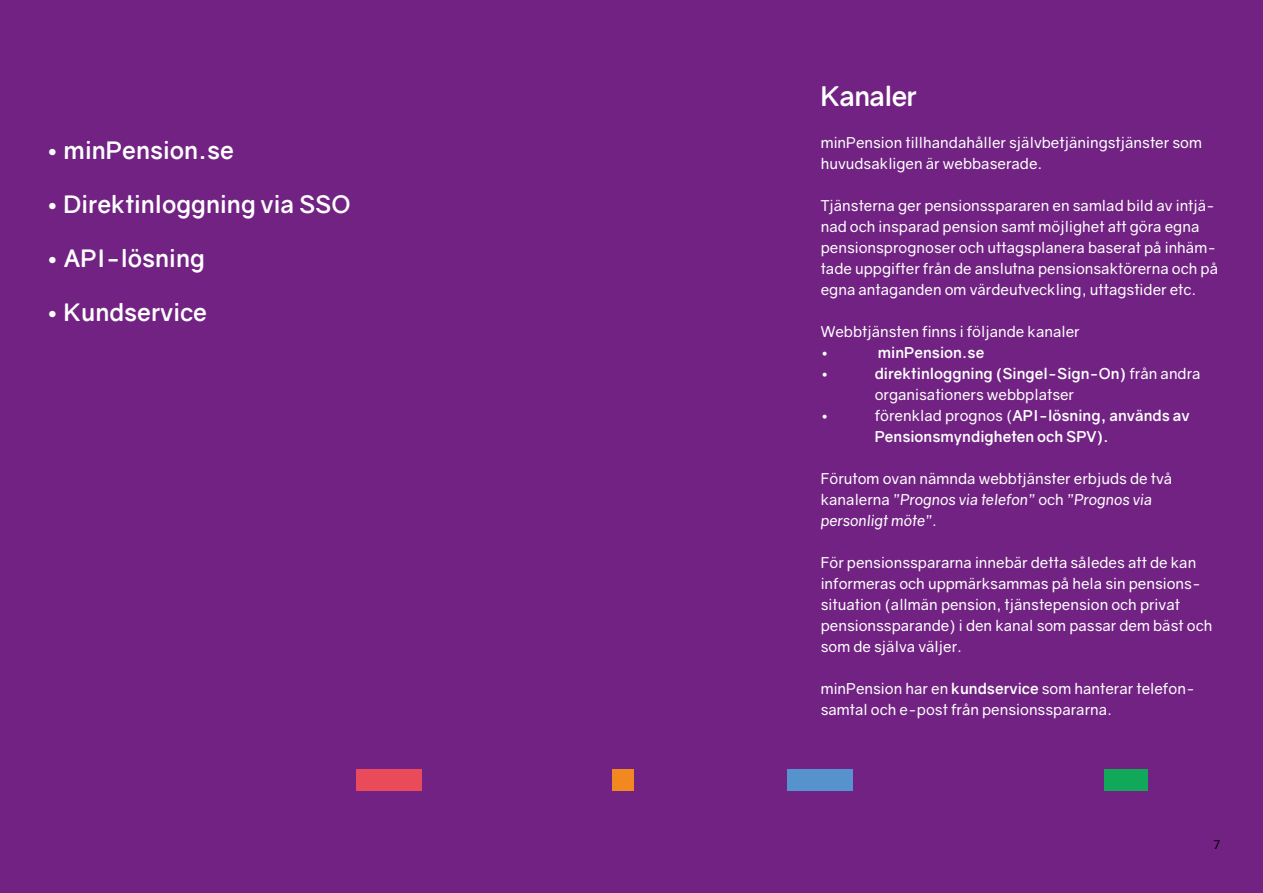
<style>
.page{position:relative;width:1263px;height:893px;background:#722283}
.page>*{position:absolute;margin:0;border:0;box-sizing:border-box;transform-origin:0 0}
.t1{font:700 27px "Gravity";letter-spacing:-.025em;color:#fff}
.t2{font:700 24px "Gravity";color:#fff}
.t3{font:15px/21px "Gravity";color:#fff}
.t4{font:700 15px/21px "Gravity";color:#fff}
.t5{font:12px "Gravity";color:#000}
.s1{font-weight:400}
.s2{font-weight:700}
.s3{font-style:italic}
</style>
<div class="page">
<div style="left:357px;top:770px;width:65px;height:21px;background:#e94b5b"></div>
<div style="left:788px;top:770px;width:65px;height:21px;background:#5692ce"></div>
<div style="left:1104px;top:770px;width:44px;height:21px;background:#12a859"></div>
<div style="left:612px;top:770px;width:22px;height:21px;background:#f18820"></div>
<h2 class="t2" style="left:46px;top:136px;width:189px"><span class="s1">•</span> minPension.se</h2>
<h2 class="t2" style="left:46px;top:190px;width:306px"><span class="s1">•</span> Direktinloggning via SSO</h2>
<h2 class="t2" style="left:46px;top:244px;width:160px"><span class="s1">•</span> API-lösning</h2>
<h2 class="t2" style="left:46px;top:298px;width:162px"><span class="s1">•</span> Kundservice</h2>
<h1 class="t1" style="left:821px;top:80px;width:98px">Kanaler</h1>
<p class="t3" style="left:821px;top:132px;width:383px">minPension tillhandahåller självbetjäningstjänster som huvudsakligen är webbaserade.</p>
<p class="t3" style="left:821px;top:195px;width:399px">Tjänsterna ger pensionsspararen en samlad bild av intjä&shy;nad och insparad pension samt möjlighet att göra egna pensionsprognoser och uttagsplanera baserat på inhäm&shy;tade uppgifter från de anslutna pensionsaktörerna och på egna antaganden om värdeutveckling, uttagstider etc.</p>
<p class="t3" style="left:821px;top:321px;width:261px">Webbtjänsten finns i följande kanaler •</p>
<p class="t4" style="left:878px;top:342px;width:108px">minPension.se</p>
<p class="t3" style="left:821px;top:363px;width:9px">•</p>
<p class="t3" style="left:875px;top:363px;width:327px"><span class="s2">direktinloggning (Singel-Sign-On)</span> från andra organisationers webbplatser</p>
<p class="t3" style="left:821px;top:405px;width:9px">•</p>
<p class="t4" style="left:875px;top:405px;width:316px"><span class="s1">förenklad prognos (</span>API-lösning, används av<br>Pensionsmyndigheten och SPV).</p>
<p class="t3" style="left:821px;top:468px;width:353px">Förutom ovan nämnda webbtjänster erbjuds de två kanalerna <span class="s3">”Prognos via telefon”</span> och <span class="s3">”Prognos via personligt möte”.</span></p>
<p class="t3" style="left:821px;top:552px;width:393px">För pensionsspararna innebär detta således att de kan informeras och uppmärksammas på hela sin pensions&shy;situation (allmän pension, tjänstepension och privat pensionssparande) i den kanal som passar dem bäst och som de själva väljer.</p>
<p class="t3" style="left:821px;top:678px;width:376px">minPension har en <span class="s2">kundservice</span> som hanterar telefon&shy;samtal och e-post från pensionsspararna.</p>
<p class="t5" style="left:1213px;top:837px;width:8px">7</p>
</div>
